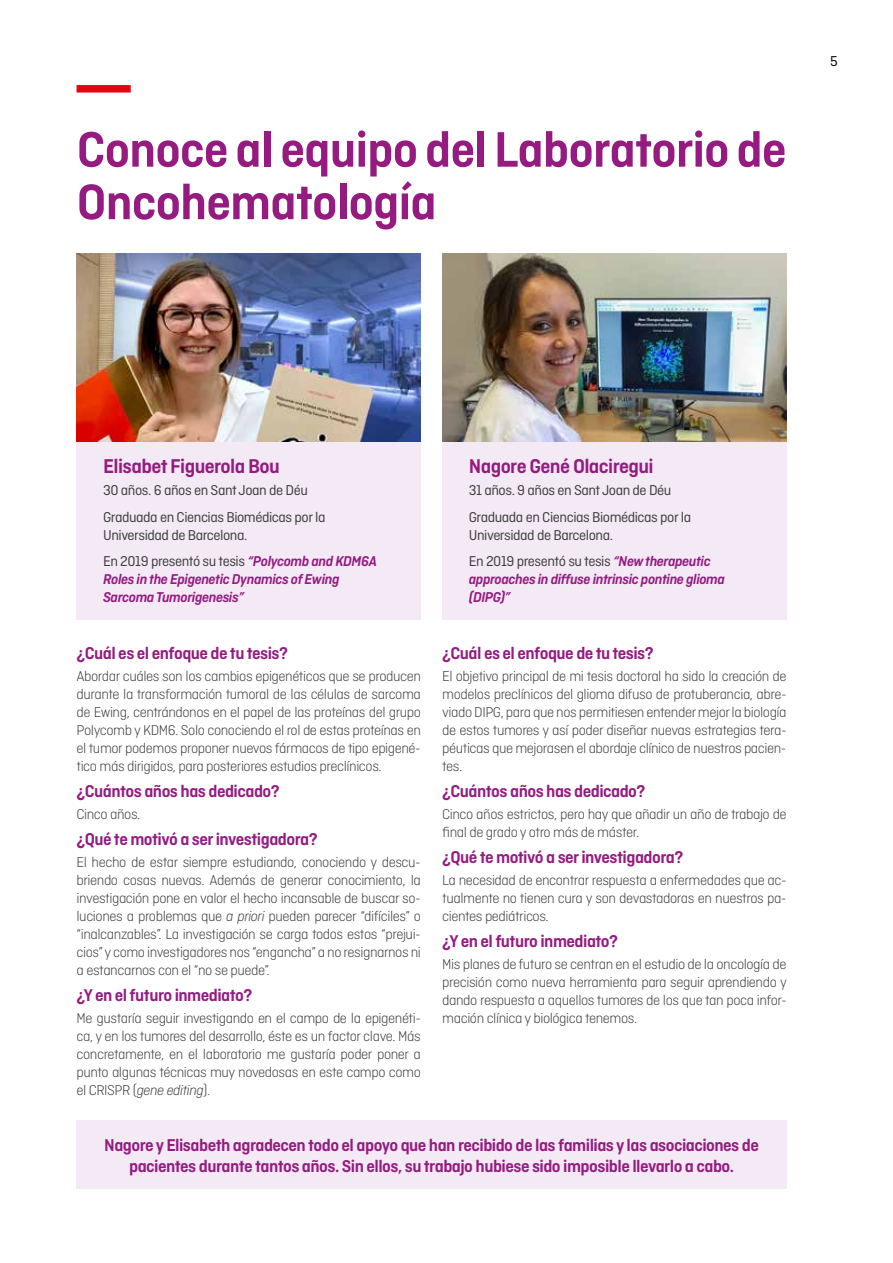
<style>
.page{position:relative;width:893px;height:1263px;background:#fff}
.page>*{position:absolute;margin:0;border:0;box-sizing:border-box;transform-origin:0 0}
.t1{font:600 52.5px/52.5px "Ciutadella";letter-spacing:-.02em;color:#951b81}
.t2{font:600 21px "Ciutadella";letter-spacing:-.03em;color:#951b81}
.t3{font:600 18px/21.6px "Ciutadella";letter-spacing:-.03em;color:#951b81;text-align:center}
.t4{font:300 15px/18px "Ciutadella";letter-spacing:-.03em;color:#3c3c3b;text-align:justify}
.t5{font:15px/26.5px "Ciutadella";letter-spacing:-.03em;color:#3c3c3b}
.t6{font:italic 600 15px/18px "Ciutadella";letter-spacing:-.03em;color:#951b81}
.t7{font:15px "Ciutadella";color:#000}
.s1{font-weight:600;font-style:italic;color:#951b81}
.s2{font-style:italic}
</style>
<div class="page">
<div style="left:77px;top:440px;width:344px;height:180px;background:#f3eaf5"></div>
<div style="left:442px;top:440px;width:345px;height:180px;background:#f3eaf5"></div>
<div style="left:77px;top:85px;width:54px;height:8px;background:#e30613"></div>
<img style="left:77px;top:254px;width:344px;height:187px">
<img style="left:442px;top:254px;width:345px;height:187px">
<div style="left:77px;top:1120px;width:710px;height:68px;background:#f3eaf5"></div>
<h1 class="t1" style="left:77px;top:123px;width:712px">Conoce al equipo del Laboratorio de<br>Oncohematología</h1>
<p class="t7" style="left:830px;top:53px;width:9px">5</p>
<h2 class="t2" style="left:103px;top:454px;width:178px">Elisabet Figuerola Bou</h2>
<p class="t5" style="left:103px;top:477px;width:224px">30 años. 6 años en Sant Joan de Déu<br>Graduada en Ciencias Biomédicas por la</p>
<p class="t5" style="left:103px;top:521px;width:275px">Universidad de Barcelona.<br>En 2019 presentó su tesis <span class="s1">“Polycomb and KDM6A</span></p>
<p class="t6" style="left:103px;top:570px;width:238px">Roles in the Epigenetic Dynamics of Ewing<br>Sarcoma Tumorigenesis”</p>
<p class="t3" style="left:77px;top:642px;width:213px">¿Cuál es el enfoque de tu tesis?</p>
<p class="t4" style="left:77px;top:667px;width:346px">Abordar cuáles son los cambios epigenéticos que se producen durante la transformación tumoral de las células de sarcoma de Ewing, centrándonos en el papel de las proteínas del grupo Polycomb y KDM6. Solo conociendo el rol de estas proteínas en el tumor podemos proponer nuevos fármacos de tipo epigené&shy;tico más dirigidos, para posteriores estudios preclínicos.</p>
<p class="t3" style="left:77px;top:780px;width:205px">¿Cuántos años has dedicado?</p>
<p class="t4" style="left:77px;top:805px;width:65px">Cinco años.</p>
<p class="t3" style="left:77px;top:828px;width:243px">¿Qué te motivó a ser investigadora?</p>
<p class="t4" style="left:77px;top:853px;width:346px">El hecho de estar siempre estudiando, conociendo y descu&shy;briendo cosas nuevas. Además de generar conocimiento, la investigación pone en valor el hecho incansable de buscar so&shy;luciones a problemas que <span class="s2">a priori</span> pueden parecer “difíciles” o “inalcanzables”. La investigación se carga todos estos “prejui&shy;cios” y como investigadores nos “engancha” a no resignarnos ni a estancarnos con el “no se puede”.</p>
<p class="t3" style="left:77px;top:984px;width:177px">¿Y en el futuro inmediato?</p>
<p class="t4" style="left:77px;top:1009px;width:346px">Me gustaría seguir investigando en el campo de la epigenéti&shy;ca, y en los tumores del desarrollo, éste es un factor clave. Más concretamente, en el laboratorio me gustaría poder poner a punto algunas técnicas muy novedosas en este campo como el CRISPR (<span class="s2">gene editing</span>).</p>
<h2 class="t2" style="left:469px;top:454px;width:186px">Nagore Gené Olaciregui</h2>
<p class="t5" style="left:469px;top:477px;width:224px">31 años. 9 años en Sant Joan de Déu<br>Graduada en Ciencias Biomédicas por la</p>
<p class="t5" style="left:469px;top:521px;width:243px">Universidad de Barcelona.<br>En 2019 presentó su tesis <span class="s1">“New therapeutic</span></p>
<p class="t6" style="left:469px;top:570px;width:258px">approaches in diffuse intrinsic pontine glioma (DIPG)”</p>
<p class="t3" style="left:442px;top:642px;width:213px">¿Cuál es el enfoque de tu tesis?</p>
<p class="t4" style="left:442px;top:667px;width:346px">El objetivo principal de mi tesis doctoral ha sido la creación de modelos preclínicos del glioma difuso de protuberancia, abre&shy;viado DIPG, para que nos permitiesen entender mejor la biología de estos tumores y así poder diseñar nuevas estrategias tera&shy;péuticas que mejorasen el abordaje clínico de nuestros pacien&shy;tes.</p>
<p class="t3" style="left:442px;top:780px;width:205px">¿Cuántos años has dedicado?</p>
<p class="t4" style="left:442px;top:805px;width:346px">Cinco años estrictos, pero hay que añadir un año de trabajo de final de grado y otro más de máster.</p>
<p class="t3" style="left:442px;top:846px;width:243px">¿Qué te motivó a ser investigadora?</p>
<p class="t4" style="left:442px;top:871px;width:346px">La necesidad de encontrar respuesta a enfermedades que ac&shy;tualmente no tienen cura y son devastadoras en nuestros pa&shy;cientes pediátricos.</p>
<p class="t3" style="left:442px;top:930px;width:177px">¿Y en el futuro inmediato?</p>
<p class="t4" style="left:442px;top:955px;width:346px">Mis planes de futuro se centran en el estudio de la oncología de precisión como nueva herramienta para seguir aprendiendo y dando respuesta a aquellos tumores de los que tan poca infor&shy;mación clínica y biológica tenemos.</p>
<p class="t3" style="left:104px;top:1134px;width:656px">Nagore y Elisabeth agradecen todo el apoyo que han recibido de las familias y las asociaciones de pacientes durante tantos años. Sin ellos, su trabajo hubiese sido imposible llevarlo a cabo.</p>
</div>
